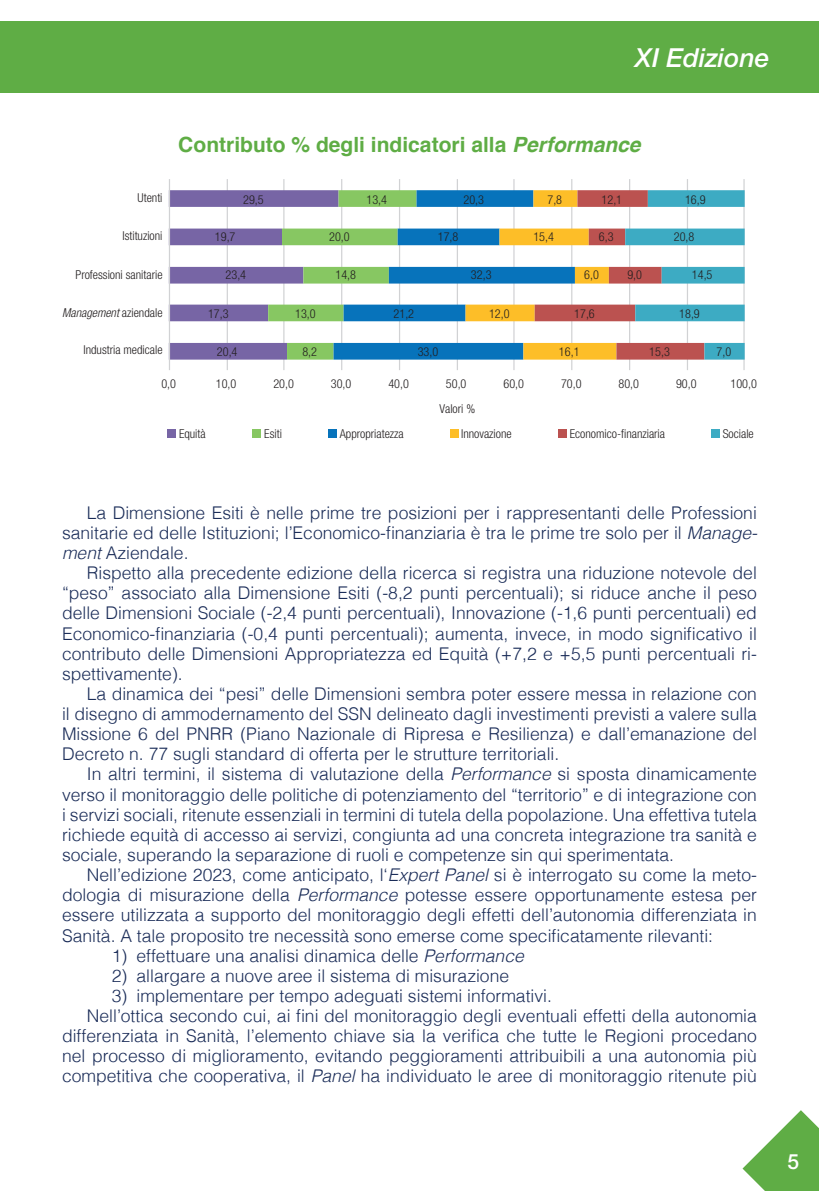
<style>
.page{position:relative;width:819px;height:1191px;background:#fff}
.page>*{position:absolute;margin:0;border:0;box-sizing:border-box;transform-origin:0 0}
.t1{font:italic 500 26.25px "Helvetica Neue";color:#fff}
.t2{font:700 21px "Helvetica";color:#5fad45}
.t3{font:500 21px "Helvetica Neue";color:#fff}
.t4{font:300 17.5px/20.1px "Helvetica";color:#1a2c58;text-align:justify}
.t5{font:300 condensed 12.25px "Helvetica Neue";color:#231f20}
.t6{font:italic 300 condensed 12.25px "Helvetica Neue";color:#231f20}
.s1{font-style:italic}
.s2{font-style:normal}
</style>
<div class="page">
<div style="left:0;top:21px;width:819px;height:72px;background:#5fad45"></div>
<svg style="left:742px;top:1110px;width:77px;height:81px"></svg>
<div style="left:167px;top:430px;width:8px;height:8px;background:#7765a5"></div>
<div style="left:252px;top:430px;width:8px;height:8px;background:#87c762"></div>
<div style="left:328px;top:430px;width:9px;height:8px;background:#0773bb"></div>
<div style="left:450px;top:430px;width:8px;height:8px;background:#fdbe28"></div>
<div style="left:558px;top:430px;width:8px;height:8px;background:#bb5250"></div>
<div style="left:711px;top:430px;width:9px;height:8px;background:#3dabc3"></div>
<hr style="left:227px;top:179px;width:1px;height:191px;background:#d1d2d4">
<hr style="left:283px;top:179px;width:1px;height:191px;background:#d1d2d4">
<hr style="left:341px;top:179px;width:1px;height:191px;background:#d1d2d4">
<hr style="left:399px;top:179px;width:1px;height:191px;background:#d1d2d4">
<hr style="left:457px;top:179px;width:1px;height:191px;background:#d1d2d4">
<hr style="left:513px;top:179px;width:1px;height:191px;background:#d1d2d4">
<hr style="left:571px;top:179px;width:1px;height:191px;background:#d1d2d4">
<hr style="left:629px;top:179px;width:1px;height:191px;background:#d1d2d4">
<hr style="left:686px;top:179px;width:2px;height:191px;background:#d1d2d4">
<hr style="left:743px;top:179px;width:1px;height:191px;background:#d1d2d4">
<svg style="left:170px;top:190px;width:163px;height:169px"></svg>
<svg style="left:333px;top:190px;width:132px;height:169px"></svg>
<svg style="left:465px;top:190px;width:279px;height:169px"></svg>
<hr style="left:169px;top:179px;width:1px;height:191px;background:#d1d2d4">
<h1 class="t1" style="left:635px;top:42px;width:136px">XI Edizione</h1>
<p class="t2" style="left:178px;top:128px;width:464px">Contributo % degli indicatori alla <span class="s1">Performance</span></p>
<p class="t5" style="left:138px;top:191px;width:26px">Utenti</p>
<p class="t5" style="left:243px;top:192px;width:22px">29,5</p>
<p class="t5" style="left:366px;top:192px;width:22px">13,4</p>
<p class="t5" style="left:463px;top:192px;width:22px">20,3</p>
<p class="t5" style="left:547px;top:192px;width:16px">7,8</p>
<p class="t5" style="left:601px;top:192px;width:22px">12,1</p>
<p class="t5" style="left:685px;top:192px;width:22px">16,9</p>
<p class="t5" style="left:122px;top:229px;width:42px">Istituzioni</p>
<p class="t5" style="left:215px;top:230px;width:22px">19,7</p>
<p class="t5" style="left:329px;top:230px;width:22px">20,0</p>
<p class="t5" style="left:438px;top:230px;width:22px">17,8</p>
<p class="t5" style="left:533px;top:230px;width:22px">15,4</p>
<p class="t5" style="left:599px;top:230px;width:16px">6,3</p>
<p class="t5" style="left:673px;top:230px;width:22px">20,8</p>
<p class="t5" style="left:75px;top:268px;width:89px">Professioni sanitarie</p>
<p class="t5" style="left:225px;top:268px;width:22px">23,4</p>
<p class="t5" style="left:335px;top:268px;width:22px">14,8</p>
<p class="t5" style="left:471px;top:268px;width:22px">32,3</p>
<p class="t5" style="left:584px;top:268px;width:16px">6,0</p>
<p class="t5" style="left:627px;top:268px;width:16px">9,0</p>
<p class="t5" style="left:691px;top:268px;width:22px">14,5</p>
<p class="t6" style="left:62px;top:305px;width:102px">Management <span class="s2">aziendale</span></p>
<p class="t5" style="left:208px;top:306px;width:22px">17,3</p>
<p class="t5" style="left:295px;top:306px;width:22px">13,0</p>
<p class="t5" style="left:393px;top:306px;width:22px">21,2</p>
<p class="t5" style="left:489px;top:306px;width:22px">12,0</p>
<p class="t5" style="left:574px;top:306px;width:22px">17,6</p>
<p class="t5" style="left:679px;top:306px;width:22px">18,9</p>
<p class="t5" style="left:83px;top:343px;width:81px">Industria medicale</p>
<p class="t5" style="left:217px;top:344px;width:22px">20,4</p>
<p class="t5" style="left:302px;top:344px;width:16px">8,2</p>
<p class="t5" style="left:418px;top:344px;width:22px">33,0</p>
<p class="t5" style="left:559px;top:344px;width:22px">16,1</p>
<p class="t5" style="left:649px;top:344px;width:22px">15,3</p>
<p class="t5" style="left:716px;top:344px;width:16px">7,0</p>
<p class="t5" style="left:161px;top:377px;width:16px">0,0</p>
<p class="t5" style="left:216px;top:377px;width:22px">10,0</p>
<p class="t5" style="left:273px;top:377px;width:22px">20,0</p>
<p class="t5" style="left:331px;top:377px;width:22px">30,0</p>
<p class="t5" style="left:388px;top:377px;width:22px">40,0</p>
<p class="t5" style="left:446px;top:377px;width:22px">50,0</p>
<p class="t5" style="left:503px;top:377px;width:22px">60,0</p>
<p class="t5" style="left:561px;top:377px;width:22px">70,0</p>
<p class="t5" style="left:618px;top:377px;width:22px">80,0</p>
<p class="t5" style="left:676px;top:377px;width:22px">90,0</p>
<p class="t5" style="left:730px;top:377px;width:28px">100,0</p>
<p class="t5" style="left:439px;top:401px;width:37px">Valori %</p>
<p class="t5" style="left:179px;top:426px;width:28px">Equità</p>
<p class="t5" style="left:264px;top:426px;width:19px">Esiti</p>
<p class="t5" style="left:340px;top:426px;width:65px">Appropriatezza</p>
<p class="t5" style="left:461px;top:426px;width:52px">Innovazione</p>
<p class="t5" style="left:570px;top:426px;width:97px">Economico-finanziaria</p>
<p class="t5" style="left:722px;top:426px;width:33px">Sociale</p>
<p class="t4" style="left:62px;top:501px;width:696px;text-indent:25px">La Dimensione Esiti è nelle prime tre posizioni per i rappresentanti delle Professioni sanitarie ed delle Istituzioni; l’Economico-finanziaria è tra le prime tre solo per il <span class="s1">Manage&shy;ment</span> Aziendale.</p>
<p class="t4" style="left:62px;top:561px;width:696px;text-indent:25px">Rispetto alla precedente edizione della ricerca si registra una riduzione notevole del “peso” associato alla Dimensione Esiti (-8,2 punti percentuali); si riduce anche il peso delle Dimensioni Sociale (-2,4 punti percentuali), Innovazione (-1,6 punti percentuali) ed Economico-finanziaria (-0,4 punti percentuali); aumenta, invece, in modo significativo il contributo delle Dimensioni Appropriatezza ed Equità (+7,2 e +5,5 punti percentuali ri&shy;spettivamente).</p>
<p class="t4" style="left:62px;top:682px;width:696px;text-indent:25px">La dinamica dei “pesi” delle Dimensioni sembra poter essere messa in relazione con il disegno di ammodernamento del SSN delineato dagli investimenti previsti a valere sulla Missione 6 del PNRR (Piano Nazionale di Ripresa e Resilienza) e dall’emanazione del Decreto n. 77 sugli standard di offerta per le strutture territoriali.</p>
<p class="t4" style="left:62px;top:763px;width:696px;text-indent:25px">In altri termini, il sistema di valutazione della <span class="s1">Performance</span> si sposta dinamicamente verso il monitoraggio delle politiche di potenziamento del “territorio” e di integrazione con i servizi sociali, ritenute essenziali in termini di tutela della popolazione. Una effettiva tutela richiede equità di accesso ai servizi, congiunta ad una concreta integrazione tra sanità e sociale, superando la separazione di ruoli e competenze sin qui sperimentata.</p>
<p class="t4" style="left:62px;top:863px;width:696px;text-indent:25px">Nell’edizione 2023, come anticipato, l‘<span class="s1">Expert Panel</span> si è interrogato su come la meto&shy;dologia di misurazione della <span class="s1">Performance</span> potesse essere opportunamente estesa per essere utilizzata a supporto del monitoraggio degli effetti dell’autonomia differenziata in Sanità. A tale proposito tre necessità sono emerse come specificatamente rilevanti:</p>
<p class="t4" style="left:112px;top:944px;width:413px">1) effettuare una analisi dinamica delle <span class="s1">Performance</span></p>
<p class="t4" style="left:112px;top:964px;width:399px">2) allargare a nuove aree il sistema di misurazione</p>
<p class="t4" style="left:112px;top:984px;width:442px">3) implementare per tempo adeguati sistemi informativi.</p>
<p class="t4" style="left:62px;top:1004px;width:696px;text-indent:25px">Nell’ottica secondo cui, ai fini del monitoraggio degli eventuali effetti della autonomia differenziata in Sanità, l’elemento chiave sia la verifica che tutte le Regioni procedano nel processo di miglioramento, evitando peggioramenti attribuibili a una autonomia più competitiva che cooperativa, il <span class="s1">Panel</span> ha individuato le aree di monitoraggio ritenute più</p>
<p class="t3" style="left:787px;top:1148px;width:13px">5</p>
</div>
